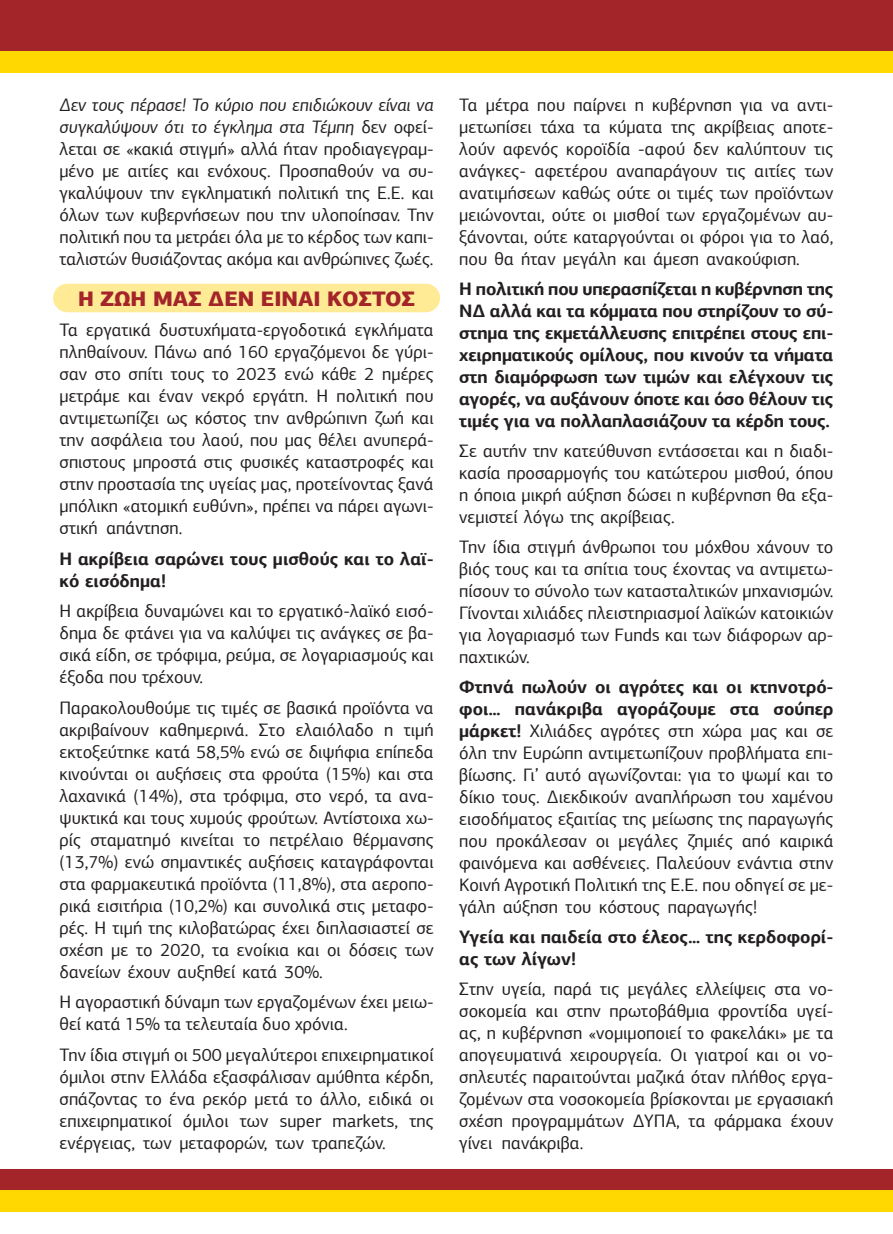
<style>
.page{position:relative;width:893px;height:1234px;background:#fff}
.page>*{position:absolute;margin:0;border:0;box-sizing:border-box;transform-origin:0 0}
.TITLOS{font:900 21px "PF Agora Sans Pro";color:#a3252a}
.t1{font:18px/22px "PF Agora Sans Pro";color:#231f20;text-align:justify}
.t2{font:700 18px/21.9px "PF Agora Sans Pro";color:#231f20}
.s1{font-style:italic}
.s2{font-weight:700}
</style>
<div class="page">
<div style="left:53px;top:284px;width:387px;height:28px;background:#ffea95;border-radius:14px"></div>
<div style="left:0;top:0;width:893px;height:51px;background:#a3252a"></div>
<div style="left:0;top:1168px;width:893px;height:21px;background:#a3252a"></div>
<div style="left:0;top:51px;width:893px;height:21px;background:#ffd801"></div>
<div style="left:0;top:1189px;width:893px;height:22px;background:#ffd801"></div>
<p class="t1" style="left:60px;top:94px;width:376px"><span class="s1">Δεν τους πέρασε! Το κύριο που επιδιώκουν είναι να συγκαλύψουν ότι το έγκλημα στα Τέμπη</span> δεν οφεί&shy;λεται σε «κακιά στιγμή» αλλά ήταν προδιαγεγραμ&shy;μένο με αιτίες και ενόχους. Προσπαθούν να συ&shy;γκαλύψουν την εγκληματική πολιτική της Ε.Ε. και όλων των κυβερνήσεων που την υλοποίησαν. Την πολιτική που τα μετράει όλα με το κέρδος των καπι&shy;ταλιστών θυσιάζοντας ακόμα και ανθρώπινες ζωές.</p>
<p class="TITLOS" style="left:78px;top:285px;width:338px">Η ΖΩΗ ΜΑΣ ΔΕΝ ΕΙΝΑΙ ΚΟΣΤΟΣ</p>
<p class="t1" style="left:60px;top:319px;width:376px">Τα εργατικά δυστυχήματα-εργοδοτικά εγκλήματα πληθαίνουν. Πάνω από 160 εργαζόμενοι δε γύρι&shy;σαν στο σπίτι τους το 2023 ενώ κάθε 2 ημέρες μετράμε και έναν νεκρό εργάτη. Η πολιτική που αντιμετωπίζει ως κόστος την ανθρώπινη ζωή και την ασφάλεια του λαού, που μας θέλει ανυπερά&shy;σπιστους μπροστά στις φυσικές καταστροφές και στην προστασία της υγείας μας, προτείνοντας ξανά μπόλικη «ατομική ευθύνη», πρέπει να πάρει αγωνι&shy;στική απάντηση.</p>
<p class="t2" style="left:60px;top:547px;width:376px">Η ακρίβεια σαρώνει τους μισθούς και το λαϊ&shy;κό εισόδημα!</p>
<p class="t1" style="left:60px;top:600px;width:376px">Η ακρίβεια δυναμώνει και το εργατικό-λαϊκό εισό&shy;δημα δε φτάνει για να καλύψει τις ανάγκες σε βα&shy;σικά είδη, σε τρόφιμα, ρεύμα, σε λογαριασμούς και έξοδα που τρέχουν.</p>
<p class="t1" style="left:60px;top:696px;width:376px">Παρακολουθούμε τις τιμές σε βασικά προϊόντα να ακριβαίνουν καθημερινά. Στο ελαιόλαδο η τιμή εκτοξεύτηκε κατά 58,5% ενώ σε διψήφια επίπεδα κινούνται οι αυξήσεις στα φρούτα (15%) και στα λαχανικά (14%), στα τρόφιμα, στο νερό, τα ανα&shy;ψυκτικά και τους χυμούς φρούτων. Αντίστοιχα χω&shy;ρίς σταματημό κινείται το πετρέλαιο θέρμανσης (13,7%) ενώ σημαντικές αυξήσεις καταγράφονται στα φαρμακευτικά προϊόντα (11,8%), στα αεροπο&shy;ρικά εισιτήρια (10,2%) και συνολικά στις μεταφο&shy;ρές. Η τιμή της κιλοβατώρας έχει διπλασιαστεί σε σχέση με το 2020, τα ενοίκια και οι δόσεις των δανείων έχουν αυξηθεί κατά 30%.</p>
<p class="t1" style="left:60px;top:990px;width:376px">Η αγοραστική δύναμη των εργαζομένων έχει μειω&shy;θεί κατά 15% τα τελευταία δυο χρόνια.</p>
<p class="t1" style="left:60px;top:1043px;width:376px">Την ίδια στιγμή οι 500 μεγαλύτεροι επιχειρηματικοί όμιλοι στην Ελλάδα εξασφάλισαν αμύθητα κέρδη, σπάζοντας το ένα ρεκόρ μετά το άλλο, ειδικά οι επιχειρηματικοί όμιλοι των super markets, της ενέργειας, των μεταφορών, των τραπεζών.</p>
<p class="t1" style="left:459px;top:94px;width:376px">Τα μέτρα που παίρνει η κυβέρνηση για να αντι&shy;μετωπίσει τάχα τα κύματα της ακρίβειας αποτε&shy;λούν αφενός κοροϊδία -αφού δεν καλύπτουν τις ανάγκες- αφετέρου αναπαράγουν τις αιτίες των ανατιμήσεων καθώς ούτε οι τιμές των προϊόντων μειώνονται, ούτε οι μισθοί των εργαζομένων αυ&shy;ξάνονται, ούτε καταργούνται οι φόροι για το λαό, που θα ήταν μεγάλη και άμεση ανακούφιση.</p>
<p class="t2" style="left:459px;top:278px;width:376px;text-align:justify">Η πολιτική που υπερασπίζεται η κυβέρνηση της ΝΔ αλλά και τα κόμματα που στηρίζουν το σύ&shy;στημα της εκμετάλλευσης επιτρέπει στους επι&shy;χειρηματικούς ομίλους, που κινούν τα νήματα στη διαμόρφωση των τιμών και ελέγχουν τις αγορές, να αυξάνουν όποτε και όσο θέλουν τις τιμές για να πολλαπλασιάζουν τα κέρδη τους.</p>
<p class="t1" style="left:459px;top:440px;width:376px">Σε αυτήν την κατεύθυνση εντάσσεται και η διαδι&shy;κασία προσαρμογής του κατώτερου μισθού, όπου η όποια μικρή αύξηση δώσει η κυβέρνηση θα εξα&shy;νεμιστεί λόγω της ακρίβειας.</p>
<p class="t1" style="left:459px;top:536px;width:376px">Την ίδια στιγμή άνθρωποι του μόχθου χάνουν το βιός τους και τα σπίτια τους έχοντας να αντιμετω&shy;πίσουν το σύνολο των κατασταλτικών μηχανισμών.<br>Γίνονται χιλιάδες πλειστηριασμοί λαϊκών κατοικιών για λογαριασμό των Funds και των διάφορων αρ&shy;παχτικών.</p>
<p class="t1" style="left:459px;top:676px;width:376px"><span class="s2">Φτηνά πωλούν οι αγρότες και οι κτηνοτρό&shy;φοι… πανάκριβα αγοράζουμε στα σούπερ μάρκετ!</span> Χιλιάδες αγρότες στη χώρα μας και σε όλη την Ευρώπη αντιμετωπίζουν προβλήματα επι&shy;βίωσης. Γι’ αυτό αγωνίζονται: για το ψωμί και το δίκιο τους. Διεκδικούν αναπλήρωση του χαμένου εισοδήματος εξαιτίας της μείωσης της παραγωγής που προκάλεσαν οι μεγάλες ζημιές από καιρικά φαινόμενα και ασθένειες. Παλεύουν ενάντια στην Κοινή Αγροτική Πολιτική της Ε.Ε. που οδηγεί σε με&shy;γάλη αύξηση του κόστους παραγωγής!</p>
<p class="t2" style="left:459px;top:925px;width:376px">Υγεία και παιδεία στο έλεος… της κερδοφορί&shy;ας των λίγων!</p>
<p class="t1" style="left:459px;top:978px;width:376px">Στην υγεία, παρά τις μεγάλες ελλείψεις στα νο&shy;σοκομεία και στην πρωτοβάθμια φροντίδα υγεί&shy;ας, η κυβέρνηση «νομιμοποιεί το φακελάκι» με τα απογευματινά χειρουργεία. Οι γιατροί και οι νο&shy;σηλευτές παραιτούνται μαζικά όταν πλήθος εργα&shy;ζομένων στα νοσοκομεία βρίσκονται με εργασιακή σχέση προγραμμάτων ΔΥΠΑ, τα φάρμακα έχουν γίνει πανάκριβα.</p>
</div>
